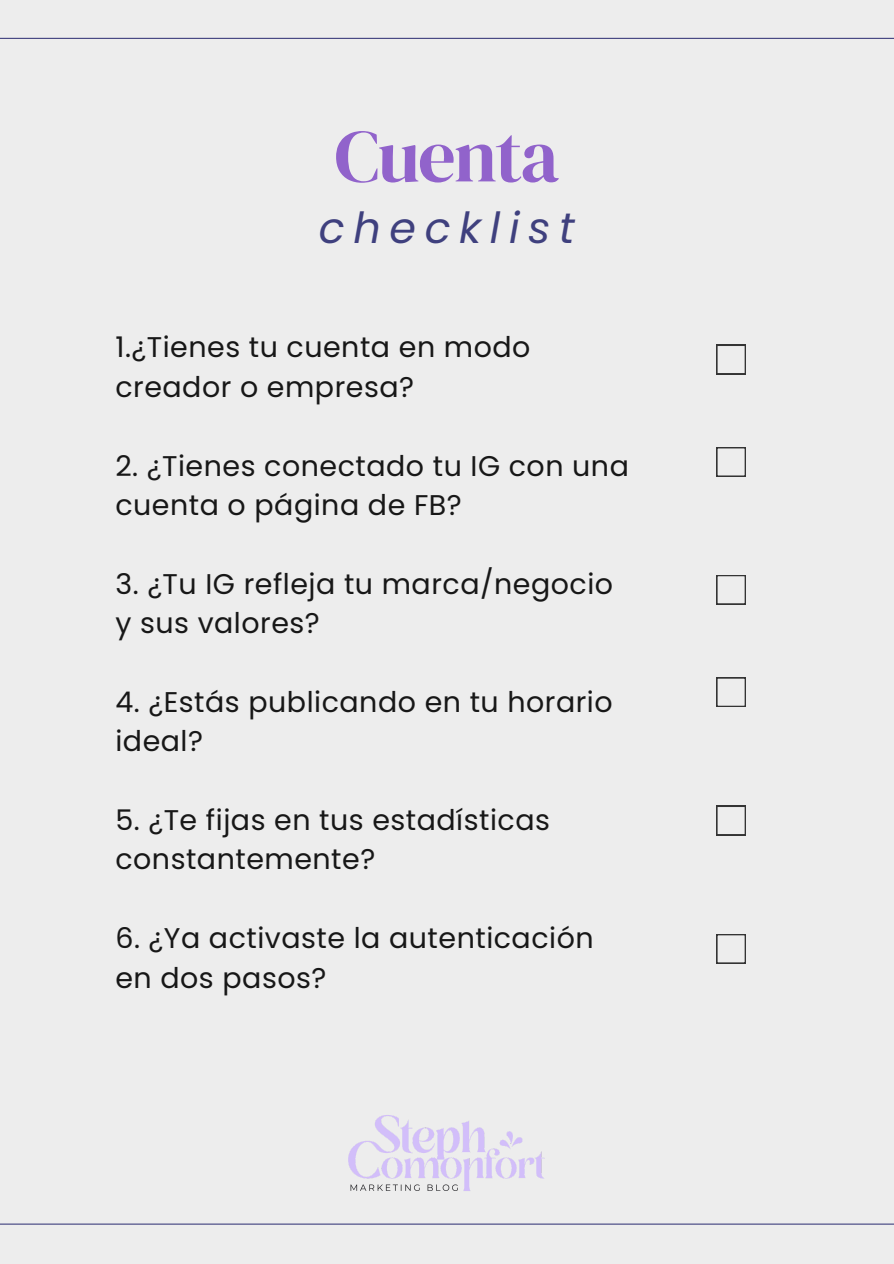
<style>
.page{position:relative;width:894px;height:1264px;background:#fff}
.page>*{position:absolute;margin:0;border:0;box-sizing:border-box;transform-origin:0 0}
.t1{font:74.25px "DM Serif Display";letter-spacing:-.025em;color:#9163cb}
.t2{font:italic 42.9px "Poppins";letter-spacing:.2em;color:#3f407e}
.t3{font:28.5px/39.3px "Poppins";letter-spacing:.02em;color:#171717}
</style>
<div class="page">
<div style="left:0;top:0;width:893px;height:1263px;background:#ededed"></div>
<hr style="left:0;top:38px;width:893px;height:1px;background:#3f407e">
<hr style="left:0;top:1223px;width:893px;height:1px;background:#3f407e">
<svg style="left:716px;top:447px;width:29px;height:29px"></svg>
<svg style="left:716px;top:677px;width:29px;height:29px"></svg>
<svg style="left:716px;top:575px;width:29px;height:29px"></svg>
<svg style="left:716px;top:934px;width:29px;height:29px"></svg>
<svg style="left:716px;top:806px;width:29px;height:29px"></svg>
<svg style="left:716px;top:345px;width:29px;height:29px"></svg>
<img style="left:340px;top:1115px;width:213px;height:109px">
<p class="t1" style="left:334px;top:104px;width:226px">Cuenta</p>
<p class="t2" style="left:319px;top:198px;width:257px">checklist</p>
<h1 class="t3" style="left:115px;top:328px;width:416px">1.¿Tienes tu cuenta en modo creador o empresa?</h1>
<h2 class="t3" style="left:115px;top:446px;width:515px">2. ¿Tienes conectado tu IG con una cuenta o página de FB?</h2>
<p class="t3" style="left:115px;top:564px;width:499px">3. ¿Tu IG refleja tu marca/negocio y sus valores?</p>
<p class="t3" style="left:115px;top:682px;width:498px">4. ¿Estás publicando en tu horario ideal?</p>
<p class="t3" style="left:115px;top:800px;width:436px">5. ¿Te fijas en tus estadísticas constantemente?</p>
<p class="t3" style="left:115px;top:918px;width:479px">6. ¿Ya activaste la autenticación en dos pasos?</p>
</div>
